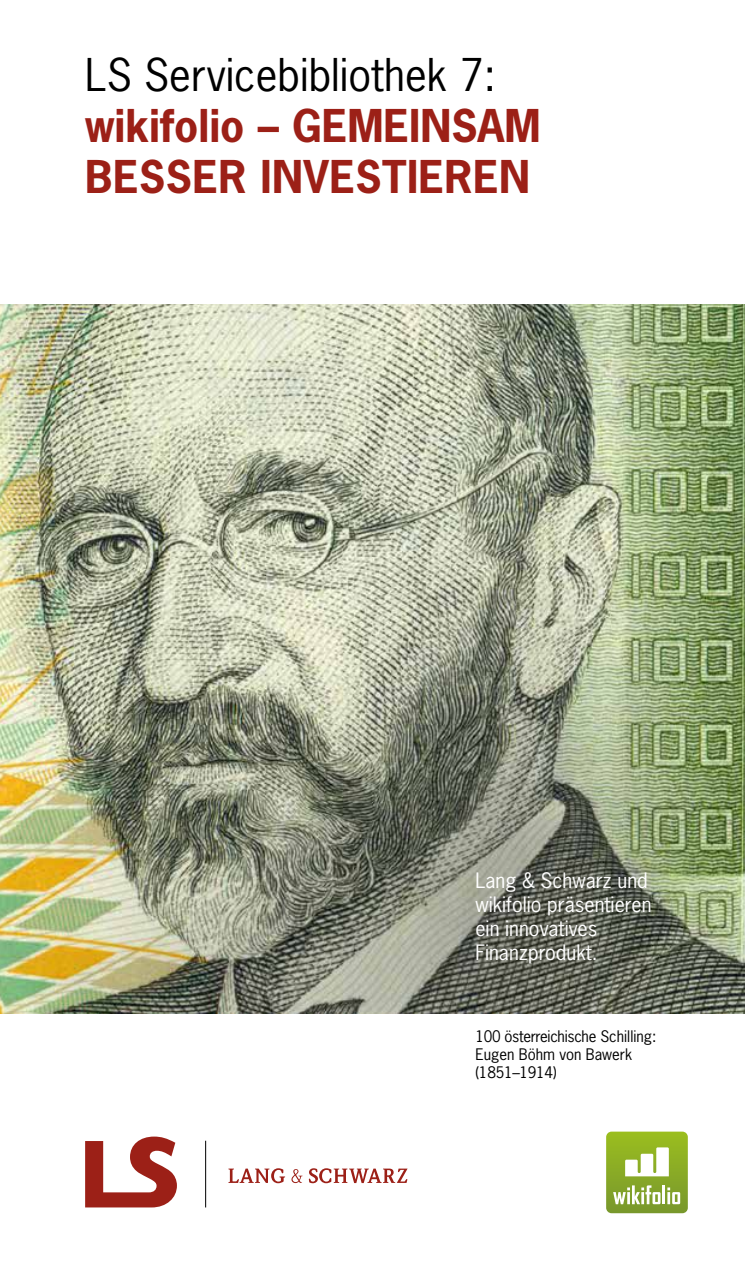
<style>
.page{position:relative;width:745px;height:1276px;background:#fff}
.page>*{position:absolute;margin:0;border:0;box-sizing:border-box;transform-origin:0 0}
.t1{font:700 42.5px/51px "News Gothic LT";color:#9c2017}
.t2{font:42.5px "News Gothic LT";color:#000}
.t3{font:20px/24px "News Gothic LT";color:#fff}
.t4{font:15px/18px "News Gothic LT";letter-spacing:-.01em;color:#000}
</style>
<div class="page">
<img style="left:0;top:305px;width:744px;height:708px">
<svg style="left:228px;top:1168px;width:57px;height:15px"></svg>
<svg style="left:291px;top:1169px;width:11px;height:14px"></svg>
<svg style="left:308px;top:1168px;width:99px;height:15px"></svg>
<svg style="left:85px;top:1136px;width:92px;height:71px"></svg>
<hr style="left:205px;top:1140px;width:1px;height:67px;background:#000">
<svg style="left:606px;top:1131px;width:81px;height:82px"></svg>
<h1 class="t2" style="left:85px;top:47px;width:412px">LS Servicebibliothek 7:</h1>
<h1 class="t1" style="left:85px;top:100px;width:457px">wikifolio – GEMEINSAM<br>BESSER INVESTIEREN</h1>
<p class="t3" style="left:475px;top:868px;width:177px">Lang &amp; Schwarz und wikifolio präsentieren ein innovatives<br>Finanzprodukt.</p>
<p class="t4" style="left:475px;top:1027px;width:182px">100 österreichische Schilling:<br>Eugen Böhm von Bawerk (1851–1914)</p>
</div>
